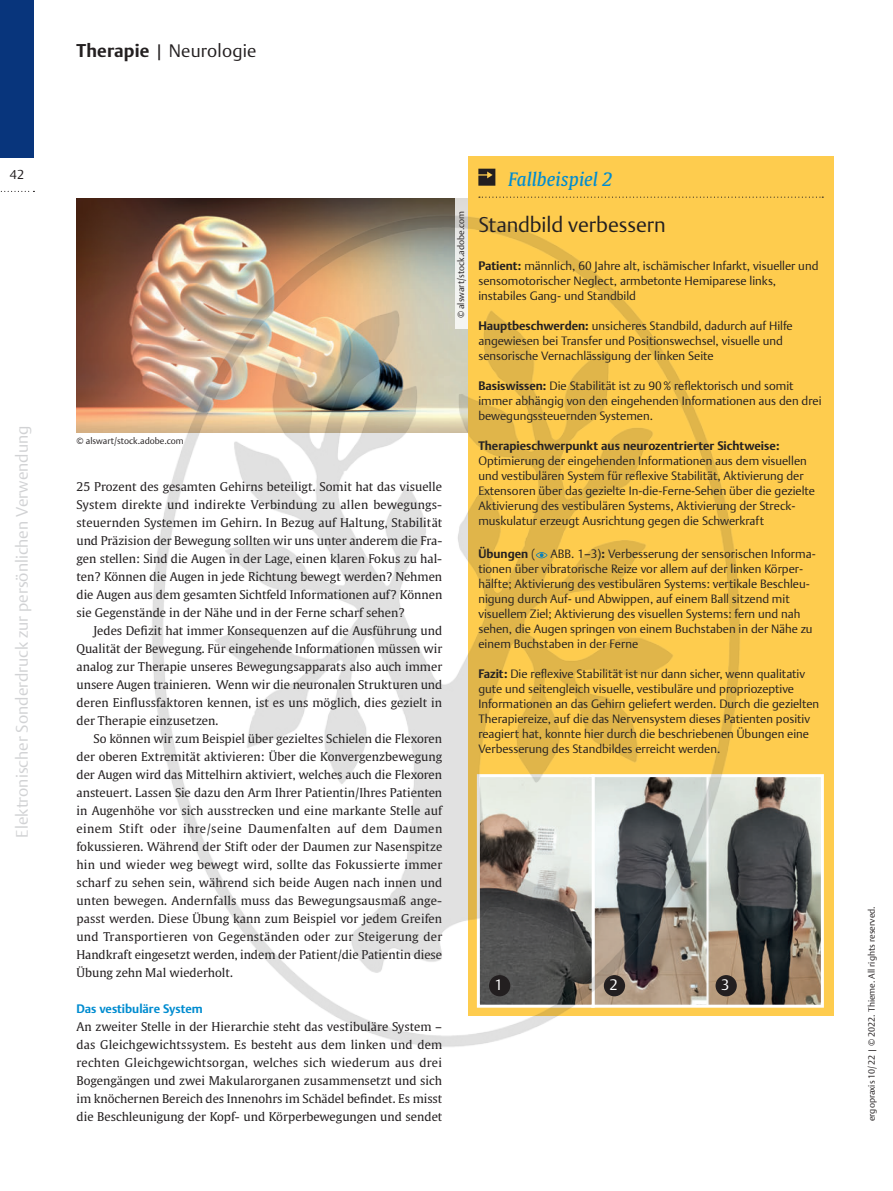
<style>
.page{position:relative;width:893px;height:1191px;background:#fff}
.page>*{position:absolute;margin:0;border:0;box-sizing:border-box;transform-origin:0 0}
.t1{font:300 21px "Thieme Argo 2011";letter-spacing:-.005em;color:#231f20}
.t2{font:300 18px "Thieme Argo 2011";letter-spacing:.01em;color:#231f20}
.t3{font:italic 18px "Thieme Gulliver 2011";color:#008cd0}
.t4{font:300 16.5px "Thieme Argo 2011";color:#d1d2d4}
.t5{font:300 15px "Thieme Argo 2011";color:#fff}
.t6{font:300 12.75px "Thieme Argo 2011";color:#231f20}
.t7{font:12px/18px "Thieme Gulliver 2011";color:#231f20;text-align:justify}
.t8{font:300 12px/15px "Thieme Argo 2011";color:#231f20}
.t9{font:700 12px "Thieme Argo 2011";color:#231f20}
.t10{font:700 12px "Thieme Argo 2011";color:#008cd0}
.t11{font:300 9px "Thieme Argo 2011";color:#231f20}
.s1{font-weight:700}
.s2{font-family:"Thieme Gulliver 2011";font-weight:400}
</style>
<div class="page">
<img style="left:77px;top:198px;width:378px;height:234px">
<div style="left:455px;top:198px;width:13px;height:131px;background:#dfdcd9"></div>
<div style="left:468px;top:157px;width:365px;height:859px;background:#fecc4e"></div>
<svg style="left:479px;top:197px;width:344px;height:1px"></svg>
<svg style="left:478px;top:169px;width:17px;height:17px"></svg>
<img style="left:744px;top:778px;width:76px;height:225px">
<div style="left:591px;top:774px;width:233px;height:233px;border:3px solid #fff"></div>
<div style="left:0;top:0;width:34px;height:157px;background:#08357c"></div>
<svg style="left:0;top:191px;width:34px;height:1px"></svg>
<img style="left:149px;top:214px;width:595px;height:833px">
<p class="t6" style="left:10px;top:166px;width:16px">42</p>
<h3 class="t4" style="left:11px;top:837px;width:413px;rotate:-90deg">Elektronischer Sonderdruck zur persönlichen Verwendung</h3>
<h2 class="t2" style="left:77px;top:38px;width:181px"><span class="s1">Therapie</span> | Neurologie</h2>
<p class="t11" style="left:77px;top:435px;width:109px">© alswart/stock.adobe.com</p>
<p class="t7" style="left:77px;top:477px;width:367px">25 Prozent des gesamten Gehirns beteiligt. Somit hat das visuelle System direkte und indirekte Verbindung zu allen bewegungs&shy;steuernden Systemen im Gehirn. In Bezug auf Haltung, Stabilität und Präzision der Bewegung sollten wir uns unter anderem die Fra&shy;gen stellen: Sind die Augen in der Lage, einen klaren Fokus zu hal&shy;ten? Können die Augen in jede Richtung bewegt werden? Nehmen die Augen aus dem gesamten Sichtfeld Informationen auf? Können sie Gegenstände in der Nähe und in der Ferne scharf sehen?</p>
<p class="t7" style="left:77px;top:621px;width:367px;text-indent:17px">Jedes Defizit hat immer Konsequenzen auf die Ausführung und Qualität der Bewegung. Für eingehende Informationen müssen wir analog zur Therapie unseres Bewegungsapparats also auch immer unsere Augen trainieren. Wenn wir die neuronalen Strukturen und deren Einflussfaktoren kennen, ist es uns möglich, dies gezielt in der Therapie einzusetzen.</p>
<p class="t7" style="left:77px;top:729px;width:367px;text-indent:17px">So können wir zum Beispiel über gezieltes Schielen die Flexoren der oberen Extremität aktivieren: Über die Konvergenzbewegung der Augen wird das Mittelhirn aktiviert, welches auch die Flexoren ansteuert. Lassen Sie dazu den Arm Ihrer Patientin/Ihres Patienten in Augenhöhe vor sich ausstrecken und eine markante Stelle auf einem Stift oder ihre/seine Daumenfalten auf dem Daumen fokussieren. Während der Stift oder der Daumen zur Nasenspitze hin und wieder weg bewegt wird, sollte das Fokussierte immer scharf zu sehen sein, während sich beide Augen nach innen und unten bewegen. Andernfalls muss das Bewegungsausmaß ange&shy;passt werden. Diese Übung kann zum Beispiel vor jedem Greifen und Transportieren von Gegenständen oder zur Steigerung der Handkraft eingesetzt werden, indem der Patient/die Patientin diese Übung zehn Mal wiederholt.</p>
<p class="t10" style="left:77px;top:1001px;width:128px">Das vestibuläre System</p>
<p class="t7" style="left:77px;top:1017px;width:367px">An zweiter Stelle in der Hierarchie steht das vestibuläre System – das Gleichgewichtssystem. Es besteht aus dem linken und dem rechten Gleichgewichtsorgan, welches sich wiederum aus drei Bogengängen und zwei Makularorganen zusammensetzt und sich im knöchernen Bereich des Innenohrs im Schädel befindet. Es misst die Beschleunigung der Kopf- und Körperbewegungen und sendet</p>
<h2 class="t3" style="left:508px;top:165px;width:106px">Fallbeispiel 2</h2>
<p class="t11" style="left:455px;top:318px;width:109px;rotate:-90deg">© alswart/stock.adobe.com</p>
<h1 class="t1" style="left:478px;top:210px;width:189px">Standbild verbessern</h1>
<p class="t8" style="left:478px;top:258px;width:342px"><span class="s1">Patient:</span> männlich, 60 Jahre alt, ischämischer Infarkt, visueller und sensomotorischer Neglect, armbetonte Hemiparese links, instabiles Gang- und Standbild</p>
<p class="t8" style="left:478px;top:318px;width:316px"><span class="s1">Hauptbeschwerden:</span> unsicheres Standbild, dadurch auf Hilfe angewiesen bei Transfer und Positionswechsel, visuelle und sensorische Vernachlässigung der linken Seite</p>
<p class="t8" style="left:478px;top:378px;width:345px"><span class="s1">Basiswissen:</span> Die Stabilität ist zu 90% reflektorisch und somit immer abhängig von den eingehenden Informationen aus den drei bewegungssteuernden Systemen.</p>
<p class="t9" style="left:478px;top:438px;width:303px">Therapieschwerpunkt aus neurozentrierter Sichtweise:</p>
<p class="t8" style="left:478px;top:453px;width:338px">Optimierung der eingehenden Informationen aus dem visuellen und vestibulären System für reflexive Stabilität, Aktivierung der Extensoren über das gezielte In-die-Ferne-Sehen über die gezielte Aktivierung des vestibulären Systems, Aktivierung der Streck&shy;muskulatur erzeugt Ausrichtung gegen die Schwerkraft</p>
<p class="t8" style="left:478px;top:546px;width:339px"><span class="s1">Übungen</span> <span class="s2">(</span> ABB. 1–3)<span class="s1">:</span> Verbesserung der sensorischen Informa&shy;tionen über vibratorische Reize vor allem auf der linken Körper&shy;hälfte; Aktivierung des vestibulären Systems: vertikale Beschleu&shy;nigung durch Auf- und Abwippen, auf einem Ball sitzend mit visuellem Ziel; Aktivierung des visuellen Systems: fern und nah sehen, die Augen springen von einem Buchstaben in der Nähe zu einem Buchstaben in der Ferne</p>
<p class="t8" style="left:478px;top:666px;width:342px"><span class="s1">Fazit:</span> Die reflexive Stabilität ist nur dann sicher, wenn qualitativ gute und seitengleich visuelle, vestibuläre und propriozeptive Informationen an das Gehirn geliefert werden. Durch die gezielten Therapiereize, auf die das Nervensystem dieses Patienten positiv reagiert hat, konnte hier durch die beschriebenen Übungen eine Verbesserung des Standbildes erreicht werden.</p>
<p class="t5" style="left:495px;top:974px;width:10px">1</p>
<p class="t5" style="left:609px;top:974px;width:10px">2</p>
<p class="t5" style="left:721px;top:974px;width:10px">3</p>
<p class="t11" style="left:865px;top:1121px;width:216px;rotate:-90deg">ergopraxis 10/22 | © 2022. Thieme. All rights reserved.</p>
</div>
